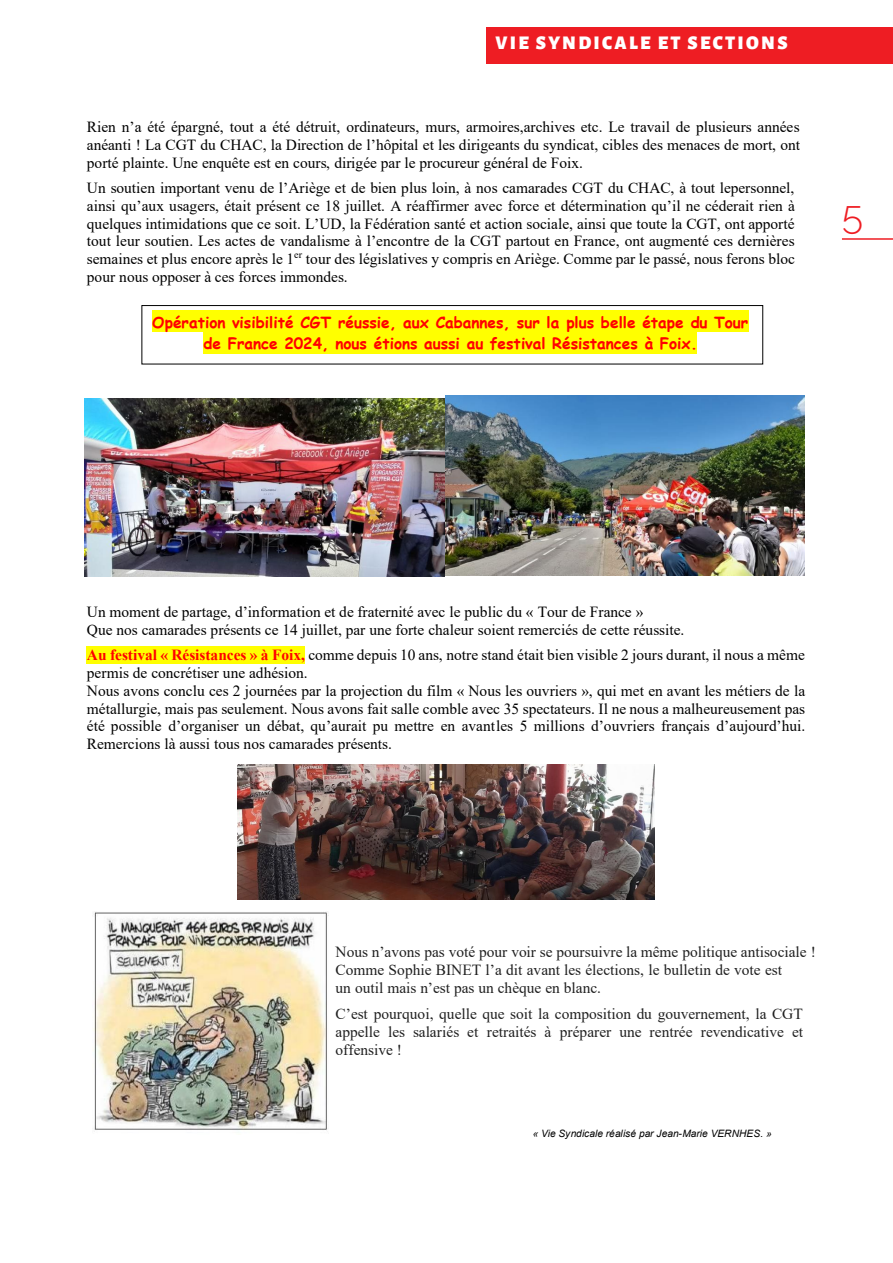
<style>
.page{position:relative;width:893px;height:1263px;background:#fff}
.page>*{position:absolute;margin:0;border:0;box-sizing:border-box;transform-origin:0 0}
.t1{font:300 39px "Raleway";color:#ee1d23}
.t2{font:900 19.5px "Alegreya Sans";letter-spacing:.12em;color:#fff}
.t3{font:15.45px/17.7px "Times New Roman";color:#000;text-align:justify}
.t4{font:15.45px/17.9px "Times New Roman";color:#202020}
.t5{font:700 15.45px/21.6px "Comic Sans MS";color:#f00;text-align:center}
.t6{font:italic 10.2px "Arial";color:#000}
.s1{font-weight:700;color:#f00}
</style>
<div class="page">
<hr style="left:842px;top:238px;width:51px;height:2px;background:#ee1d23">
<div style="left:487px;top:27px;width:406px;height:37px;background:#ee1d23"></div>
<div style="left:87px;top:646px;width:218px;height:18px;background:#ff0"></div>
<img style="left:94px;top:912px;width:235px;height:220px">
<img style="left:237px;top:764px;width:418px;height:135px">
<div style="left:141px;top:305px;width:622px;height:59px;border:1px solid #000"></div>
<div style="left:152px;top:311px;width:596px;height:21px;background:#ff0"></div>
<div style="left:204px;top:332px;width:493px;height:22px;background:#ff0"></div>
<img style="left:85px;top:398px;width:359px;height:179px">
<img style="left:445px;top:395px;width:360px;height:180px">
<p class="t2" style="left:496px;top:27px;width:294px">VIE SYNDICALE ET SECTIONS</p>
<p class="t3" style="left:87px;top:118px;width:715px">Rien n’a été épargné, tout a été détruit, ordinateurs, murs, armoires,archives etc. Le travail de plusieurs années anéanti ! La CGT du CHAC, la Direction de l’hôpital et les dirigeants du syndicat, cibles des menaces de mort, ont porté plainte. Une enquête est en cours, dirigée par le procureur général de Foix.</p>
<p class="t3" style="left:87px;top:179px;width:710px">Un soutien important venu de l’Ariège et de bien plus loin, à nos camarades CGT du CHAC, à tout lepersonnel, ainsi qu’aux usagers, était présent ce 18 juillet. A réaffirmer avec force et détermination qu’il ne céderait rien à quelques intimidations que ce soit. L’UD, la Fédération santé et action sociale, ainsi que toute la CGT, ont apporté tout leur soutien. Les actes de vandalisme à l’encontre de la CGT partout en France, ont augmenté ces dernières semaines et plus encore après le 1<sup>er</sup> tour des législatives y compris en Ariège. Comme par le passé, nous ferons bloc pour nous opposer à ces forces immondes.</p>
<p class="t5" style="left:152px;top:311px;width:597px">Opération visibilité CGT réussie, aux Cabannes, sur la plus belle étape du Tour de France 2024, nous étions aussi au festival Résistances à Foix.</p>
<h1 class="t1" style="left:842px;top:191px;width:23px">5</h1>
<p class="t3" style="left:87px;top:602px;width:599px;line-height:18.5px">Un moment de partage, d’information et de fraternité avec le public du « Tour de France »<br>Que nos camarades présents ce 14 juillet, par une forte chaleur soient remerciés de cette réussite.</p>
<p class="t3" style="left:87px;top:646px;width:720px;text-align:left"><span class="s1">Au festival « Résistances » à Foix,</span> comme depuis 10 ans, notre stand était bien visible 2 jours durant, il nous a même permis de concrétiser une adhésion.<br>Nous avons conclu ces 2 journées par la projection du film « Nous les ouvriers », qui met en avant les métiers de la métallurgie, mais pas seulement. Nous avons fait salle comble avec 35 spectateurs. Il ne nous a malheureusement pas été possible d’organiser un débat, qu’aurait pu mettre en avantles 5 millions d’ouvriers français d’aujourd’hui.<br>Remercions là aussi tous nos camarades présents.</p>
<p class="t4" style="left:336px;top:943px;width:482px">Nous n’avons pas voté pour voir se poursuivre la même politique antisociale !<br>Comme Sophie BINET l’a dit avant les élections, le bulletin de vote est<br>un outil mais n’est pas un chèque en blanc.</p>
<p class="t4" style="left:336px;top:1004px;width:469px;text-align:justify">C’est pourquoi, quelle que soit la composition du gouvernement, la CGT appelle les salariés et retraités à préparer une rentrée revendicative et offensive !</p>
<p class="t6" style="left:533px;top:1127px;width:241px">« Vie Syndicale réalisé par Jean-Marie VERNHES. »</p>
</div>
